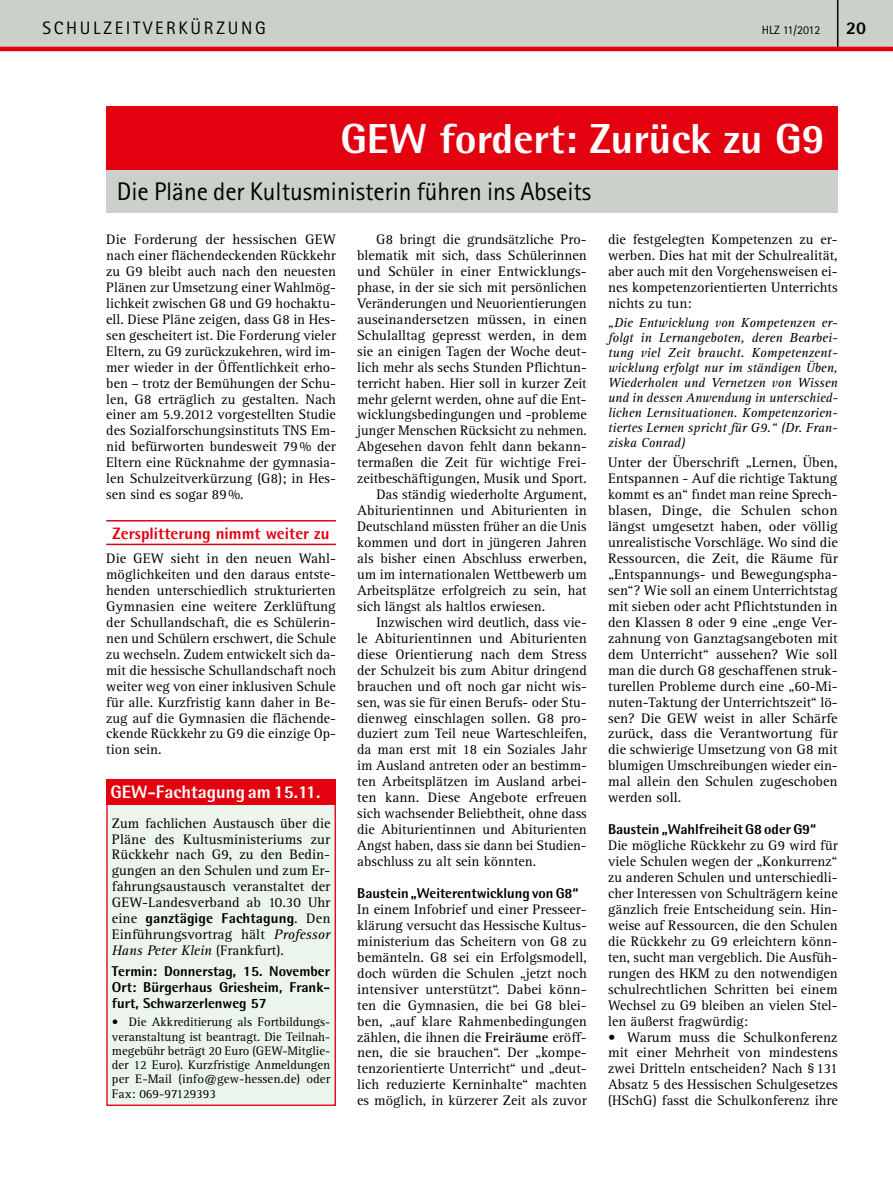
<style>
.page{position:relative;width:893px;height:1191px;background:#fff}
.page>*{position:absolute;margin:0;border:0;box-sizing:border-box;transform-origin:0 0}
.t1{font:800 42px "Rotis Semi Sans Std";color:#fff}
.t2{font:25.5px "Rotis Sans Serif Std";letter-spacing:-.005em;color:#000}
.t3{font:800 18px "Rotis Semi Sans Std";color:#fff}
.t4{font:18px "Rotis Sans Serif Std";letter-spacing:.15em;color:#000}
.t5{font:800 18px "Rotis Sans Serif Std";color:#000}
.t6{font:800 16.5px "Rotis Semi Sans Std";color:#e3000f}
.t7{font:14.25px/15.9px "Rotis Serif Std";color:#000;text-align:justify}
.t8{font:800 14.25px/15.9px "Rotis Semi Sans Std";color:#000;text-align:justify}
.t9{font:italic 13.5px/15px "Rotis Serif Std";color:#000;text-align:justify}
.t10{font:12.75px/14.2px "Rotis Serif Std";color:#000;text-align:justify}
.t11{font:12px "Rotis Sans Serif Std";color:#000}
.s1{font-weight:700}
.s2{font-family:"Rotis Serif Std";font-weight:400}
.s3{font-style:italic}
</style>
<div class="page">
<svg style="left:0;top:0;width:893px;height:51px;background:#cbbfba"></svg>
<hr style="left:837px;top:0;width:1px;height:47px;background:#000">
<div style="left:107px;top:804px;width:228px;height:301px;background:#ebf5ec"></div>
<div style="left:106px;top:803px;width:230px;height:303px;border:1px solid #e3000f"></div>
<div style="left:106px;top:779px;width:230px;height:25px;background:#e3000f"></div>
<div style="left:106px;top:106px;width:732px;height:64px;background:#e3000f"></div>
<div style="left:106px;top:170px;width:732px;height:43px;background:#c9d1ca"></div>
<hr style="left:106px;top:520px;width:230px;height:1px;background:#e3000f">
<hr style="left:106px;top:543px;width:230px;height:2px;background:#e3000f">
<p class="t4" style="left:43px;top:17px;width:36px">schulzeitver</p>
<p class="t4" style="left:179px;top:17px;width:38px">kürzun</p>
<p class="t4" style="left:255px;top:17px;width:12px">g</p>
<p class="t11" style="left:762px;top:23px;width:60px">HLZ 11/2012</p>
<p class="t5" style="left:846px;top:16px;width:22px">20</p>
<h1 class="t1" style="left:340px;top:112px;width:486px">GEW fordert: Zurück zu G9</h1>
<h2 class="t2" style="left:117px;top:176px;width:476px">Die Pläne der Kultusministerin führen ins Abseits</h2>
<p class="t7" style="left:106px;top:232px;width:231px">Die Forderung der hessischen GEW nach einer flächendeckenden Rückkehr zu G9 bleibt auch nach den neuesten Plänen zur Umsetzung einer Wahlmög&shy;lichkeit zwischen G8 und G9 hochaktu&shy;ell. Diese Pläne zeigen, dass G8 in Hes&shy;sen gescheitert ist. Die Forderung vieler Eltern, zu G9 zurückzukehren, wird im&shy;mer wieder in der Öffentlichkeit erho&shy;ben – trotz der Bemühungen der Schu&shy;len, G8 erträglich zu gestalten. Nach einer am 5.9.2012 vorgestellten Studie des Sozialforschungsinstituts TNS Em&shy;nid befürworten bundesweit 79% der Eltern eine Rücknahme der gymnasia&shy;len Schulzeitverkürzung (G8); in Hes&shy;sen sind es sogar 89%.</p>
<p class="t6" style="left:113px;top:522px;width:218px">Zersplitterung nimmt weiter zu</p>
<p class="t7" style="left:106px;top:551px;width:231px">Die GEW sieht in den neuen Wahl&shy;möglichkeiten und den daraus entste&shy;henden unterschiedlich strukturierten Gymnasien eine weitere Zerklüftung der Schullandschaft, die es Schülerin&shy;nen und Schülern erschwert, die Schule zu wechseln. Zudem entwickelt sich da&shy;mit die hessische Schullandschaft noch weiter weg von einer inklusiven Schule für alle. Kurzfristig kann daher in Be&shy;zug auf die Gymnasien die flächende&shy;ckende Rückkehr zu G9 die einzige Op&shy;tion sein.</p>
<p class="t7" style="left:608px;top:232px;width:231px">die festgelegten Kompetenzen zu er&shy;werben. Dies hat mit der Schulrealität, aber auch mit den Vorgehensweisen ei&shy;nes kompetenzorientierten Unterrichts nichts zu tun:</p>
<p class="t9" style="left:608px;top:315px;width:231px">„Die Entwicklung von Kompetenzen er&shy;folgt in Lernangeboten, deren Bearbei&shy;tung viel Zeit braucht. Kompetenzent&shy;wicklung erfolgt nur im ständigen Üben, Wiederholen und Vernetzen von Wissen und in dessen Anwendung in unterschied&shy;lichen Lernsituationen. Kompetenzorien&shy;tiertes Lernen spricht für G9.“ (Dr. Fran&shy;ziska Conrad)</p>
<p class="t7" style="left:608px;top:455px;width:231px">Unter der Überschrift „Lernen, Üben, Entspannen - Auf die richtige Taktung kommt es an“ findet man reine Sprech&shy;blasen, Dinge, die Schulen schon längst umgesetzt haben, oder völlig unrealistische Vorschläge. Wo sind die Ressourcen, die Zeit, die Räume für „Entspannungs- und Bewegungspha&shy;sen“? Wie soll an einem Unterrichtstag mit sieben oder acht Pflichtstunden in den Klassen 8 oder 9 eine „enge Ver&shy;zahnung von Ganztagsangeboten mit dem Unterricht“ aussehen? Wie soll man die durch G8 geschaffenen struk&shy;turellen Probleme durch eine „60-Mi&shy;nuten-Taktung der Unterrichtszeit“ lö&shy;sen? Die GEW weist in aller Schärfe zurück, dass die Verantwortung für die schwierige Umsetzung von G8 mit blumigen Umschreibungen wieder ein&shy;mal allein den Schulen zugeschoben werden soll.</p>
<p class="t8" style="left:608px;top:821px;width:210px">Baustein „Wahlfreiheit G8 oder G9“</p>
<p class="t7" style="left:608px;top:838px;width:231px">Die mögliche Rückkehr zu G9 wird für viele Schulen wegen der „Konkurrenz“ zu anderen Schulen und unterschiedli&shy;cher Interessen von Schulträgern keine gänzlich freie Entscheidung sein. Hin&shy;weise auf Ressourcen, die den Schulen die Rückkehr zu G9 erleichtern könn&shy;ten, sucht man vergeblich. Die Ausfüh&shy;rungen des HKM zu den notwendigen schulrechtlichen Schritten bei einem Wechsel zu G9 bleiben an vielen Stel&shy;len äußerst fragwürdig:</p>
<p class="t7" style="left:608px;top:1029px;width:231px">• Warum muss die Schulkonferenz mit einer Mehrheit von mindestens zwei Dritteln entscheiden? Nach §131<br>Absatz 5 des Hessischen Schulgesetzes (HSchG) fasst die Schulkonferenz ihre</p>
<p class="t7" style="left:376px;top:232px;width:212px">G8 bringt die grundsätzliche Pro-</p>
<p class="t7" style="left:357px;top:248px;width:231px">blematik mit sich, dass Schülerinnen</p>
<p class="t7" style="left:357px;top:264px;width:231px">und Schüler in einer Entwicklungs-</p>
<p class="t7" style="left:357px;top:279px;width:231px">phase, in der sie sich mit persönlichen</p>
<p class="t7" style="left:357px;top:295px;width:231px">Veränderungen und Neuorientierungen</p>
<p class="t7" style="left:357px;top:311px;width:231px">auseinandersetzen müssen, in einen</p>
<p class="t7" style="left:357px;top:327px;width:231px">Schulalltag gepresst werden, in dem</p>
<p class="t7" style="left:357px;top:343px;width:231px">sie an einigen Tagen der Woche deut-</p>
<p class="t7" style="left:357px;top:359px;width:231px">lich mehr als sechs Stunden Pflichtun-</p>
<p class="t7" style="left:357px;top:375px;width:231px">terricht haben. Hier soll in kurzer Zeit</p>
<p class="t7" style="left:357px;top:391px;width:231px">mehr gelernt werden, ohne auf die Ent-</p>
<p class="t7" style="left:357px;top:407px;width:231px">wicklungsbedingungen und -probleme</p>
<p class="t7" style="left:357px;top:423px;width:231px">junger Menschen Rücksicht zu nehmen.</p>
<p class="t7" style="left:357px;top:439px;width:231px">Abgesehen davon fehlt dann bekann-</p>
<p class="t7" style="left:357px;top:455px;width:231px">termaßen die Zeit für wichtige Frei-</p>
<p class="t7" style="left:357px;top:471px;width:231px">zeitbeschäftigungen, Musik und Sport.</p>
<p class="t7" style="left:376px;top:487px;width:212px">Das ständig wiederholte Argument,</p>
<p class="t7" style="left:357px;top:503px;width:231px">Abiturientinnen und Abiturienten in</p>
<p class="t7" style="left:357px;top:519px;width:231px">Deutschland müssten früher an die Unis</p>
<p class="t7" style="left:357px;top:535px;width:231px">kommen und dort in jüngeren Jahren</p>
<p class="t7" style="left:357px;top:551px;width:231px">als bisher einen Abschluss erwerben,</p>
<p class="t7" style="left:357px;top:566px;width:231px">um im internationalen Wettbewerb um</p>
<p class="t7" style="left:357px;top:582px;width:231px">Arbeitsplätze erfolgreich zu sein, hat</p>
<p class="t7" style="left:357px;top:598px;width:190px">sich längst als haltlos erwiesen.</p>
<p class="t7" style="left:376px;top:614px;width:212px">Inzwischen wird deutlich, dass vie-</p>
<p class="t7" style="left:357px;top:630px;width:231px">le Abiturientinnen und Abiturienten</p>
<p class="t7" style="left:357px;top:646px;width:231px">diese Orientierung nach dem Stress</p>
<p class="t7" style="left:357px;top:662px;width:231px">der Schulzeit bis zum Abitur dringend</p>
<p class="t7" style="left:357px;top:678px;width:231px">brauchen und oft noch gar nicht wis-</p>
<p class="t7" style="left:357px;top:694px;width:231px">sen, was sie für einen Berufs- oder Stu-</p>
<p class="t7" style="left:357px;top:710px;width:231px">dienweg einschlagen sollen. G8 pro-</p>
<p class="t7" style="left:357px;top:726px;width:231px">duziert zum Teil neue Warteschleifen,</p>
<p class="t7" style="left:357px;top:742px;width:231px">da man erst mit 18 ein Soziales Jahr</p>
<p class="t7" style="left:357px;top:758px;width:231px">im Ausland antreten oder an bestimm-</p>
<p class="t7" style="left:357px;top:774px;width:231px">ten Arbeitsplätzen im Ausland arbei-</p>
<p class="t7" style="left:357px;top:790px;width:231px">ten kann. Diese Angebote erfreuen</p>
<p class="t7" style="left:357px;top:806px;width:231px">sich wachsender Beliebtheit, ohne dass</p>
<p class="t7" style="left:357px;top:822px;width:231px">die Abiturientinnen und Abiturienten</p>
<p class="t7" style="left:357px;top:838px;width:229px">Angst haben, dass sie dann bei Studien-</p>
<p class="t7" style="left:357px;top:854px;width:181px">abschluss zu alt sein könnten.</p>
<p class="t8" style="left:357px;top:885px;width:223px">Baustein „Weiterentwicklung von G8“</p>
<p class="t7" style="left:357px;top:901px;width:231px">In einem Infobrief und einer Presseer&shy;klärung versucht das Hessische Kultus&shy;ministerium das Scheitern von G8 zu bemänteln. G8 sei ein Erfolgsmodell, doch würden die Schulen „jetzt noch intensiver unterstützt“. Dabei könn&shy;ten die Gymnasien, die bei G8 blei&shy;ben, „auf klare Rahmenbedingungen zählen, die ihnen die <span class="s1">Freiräume</span> eröff&shy;nen, die sie brauchen“. Der „kompe&shy;tenzorientierte Unterricht“ und „deut&shy;lich reduzierte Kerninhalte“ machten es möglich, in kürzerer Zeit als zuvor</p>
<p class="t3" style="left:111px;top:780px;width:212px">GEW-Fachtagung am 15.11.</p>
<p class="t7" style="left:112px;top:815px;width:220px">Zum fachlichen Austausch über die Pläne des Kultusministeriums zur Rückkehr nach G9, zu den Bedin&shy;gungen an den Schulen und zum Er&shy;fahrungsaustausch veranstaltet der GEW-Landesverband ab 10.30 Uhr</p>
<p class="t8" style="left:112px;top:910px;width:220px"><span class="s2">eine</span> ganztägige Fachtagung<span class="s2">. Den</span></p>
<p class="t7" style="left:112px;top:927px;width:220px">Einführungsvortrag hält <span class="s3">Professor<br>Hans Peter Klein</span> (Frankfurt).</p>
<p class="t8" style="left:112px;top:962px;width:220px">Termin: Donnerstag, 15. November Ort: Bürgerhaus Griesheim, Frank&shy;furt, Schwarzerlenweg 57</p>
<p class="t10" style="left:112px;top:1015px;width:220px">• Die Akkreditierung als Fortbildungs&shy;veranstaltung ist beantragt. Die Teilnah&shy;megebühr beträgt 20 Euro (GEW-Mitglie&shy;der 12 Euro). Kurzfristige Anmeldungen per E-Mail (info@gew-hessen.de) oder Fax: 069-97129393</p>
</div>
